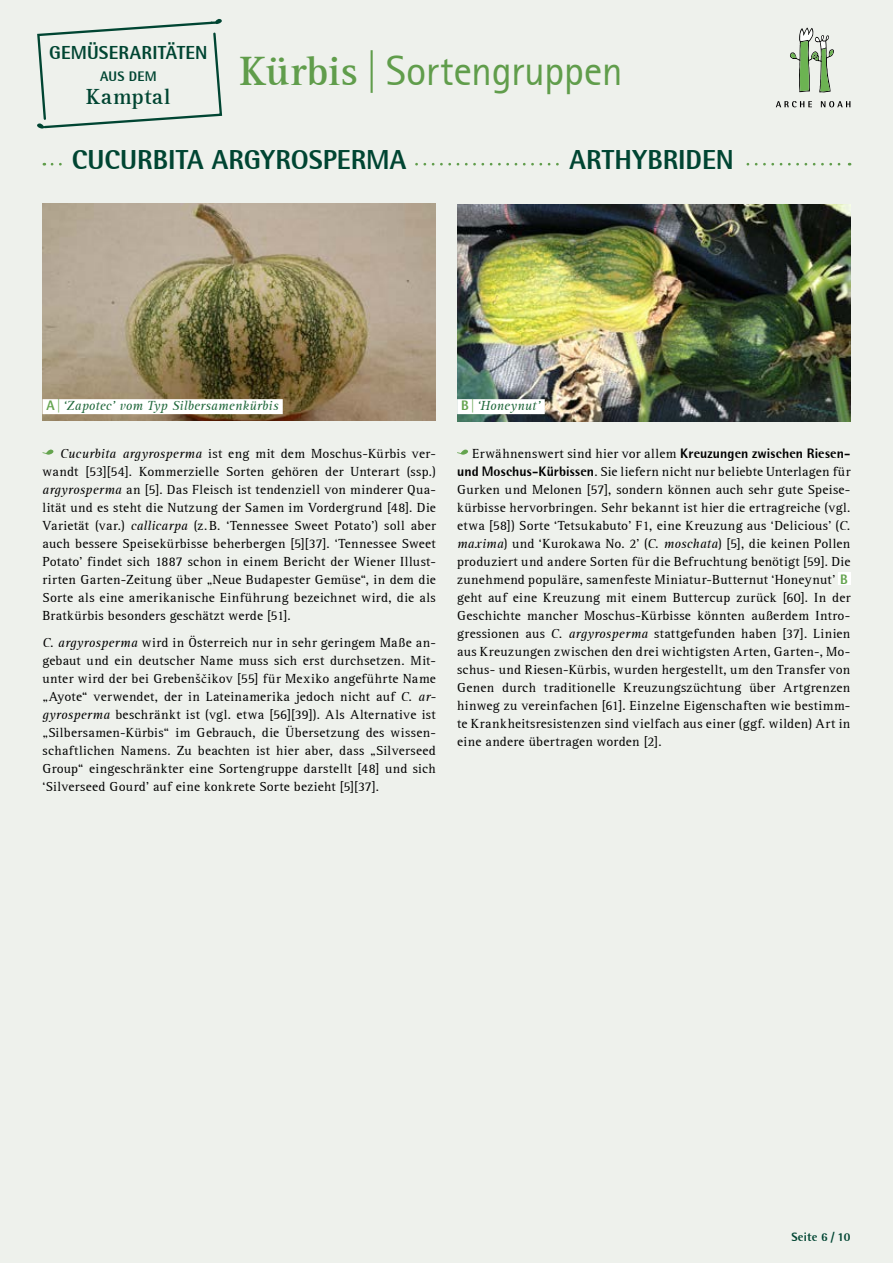
<style>
.page{position:relative;width:893px;height:1263px;background:#eef1ec}
.page>*{position:absolute;margin:0;border:0;box-sizing:border-box;transform-origin:0 0}
.t1{font:42px "AT Rotis Sans Serif";letter-spacing:-.01em;color:#609d4b}
.t2{font:800 27px "AT Rotis Semi Sans";color:#004532}
.t3{font:700 22.35px "AT Rotis Serif";letter-spacing:.02em;color:#004532}
.t4{font:800 18.6px "AT Rotis Semi Sans";letter-spacing:.01em;color:#004532}
.t5{font:800 13.65px "AT Rotis Semi Sans";letter-spacing:.02em;color:#004532}
.t6{font:13.5px/18px "AT Rotis Serif";letter-spacing:.025em;color:#000;text-align:justify}
.t7{font:italic 13.5px "AT Rotis Serif";letter-spacing:.015em;color:#1f673a}
.t8{font:800 12px "AT Rotis Semi Sans";letter-spacing:.01em;color:#004532}
.s1{font-family:"AT Rotis Serif";font-weight:700}
.s2{font-family:"AT Rotis Semi Sans";font-weight:800;font-style:normal;color:#64a44e}
.s3{font-style:italic}
.s4{font-family:"Minion Pro"}
.s5{font-family:"AT Rotis Semi Sans";font-weight:800}
.s6{font-family:"AT Rotis Semi Sans";font-weight:800;color:#64a44e}
</style>
<div class="page">
<img style="left:457px;top:204px;width:393px;height:217px">
<img style="left:43px;top:204px;width:393px;height:217px">
<svg style="left:42px;top:449px;width:11px;height:6px"></svg>
<svg style="left:457px;top:449px;width:11px;height:6px"></svg>
<div style="left:838px;top:572px;width:12px;height:13px;background:#fff"></div>
<div style="left:457px;top:399px;width:88px;height:15px;background:#fff"></div>
<div style="left:43px;top:399px;width:240px;height:15px;background:#fff"></div>
<svg style="left:52px;top:163px;width:798px;height:3px"></svg>
<div style="left:67px;top:148px;width:344px;height:21px;background:#eef1ec"></div>
<div style="left:562px;top:148px;width:179px;height:21px;background:#eef1ec"></div>
<svg style="left:790px;top:28px;width:44px;height:64px"></svg>
<svg style="left:776px;top:101px;width:36px;height:6px"></svg>
<svg style="left:821px;top:101px;width:29px;height:6px"></svg>
<svg style="left:37px;top:19px;width:186px;height:110px"></svg>
<h3 class="t4" style="left:49px;top:41px;width:160px">GEMÜSERARITÄTEN</h3>
<p class="t5" style="left:100px;top:67px;width:58px">AUS DEM</p>
<h3 class="t3" style="left:86px;top:84px;width:86px">Kamptal</h3>
<h1 class="t1" style="left:240px;top:46px;width:384px"><span class="s1">Kürbis</span> | Sortengruppen</h1>
<h2 class="t2" style="left:72px;top:142px;width:336px">CUCURBITA ARGYROSPERMA</h2>
<h2 class="t2" style="left:569px;top:142px;width:166px">ARTHYBRIDEN</h2>
<p class="t7" style="left:47px;top:398px;width:233px"><span class="s2">A|</span>‘Zapotec’ vom Typ Silbersamenkürbis</p>
<p class="t7" style="left:461px;top:398px;width:81px"><span class="s2">B|</span>‘Honeynut’</p>
<p class="t6" style="left:43px;top:445px;width:395px;text-indent:18px"><span class="s3">Cucurbita argyrosperma</span> ist eng mit dem Moschus-Kürbis ver&shy;wandt [53][54]. Kommerzielle Sorten gehören der Unterart (ssp.) <span class="s3">argyrosperma</span> an [5]. Das Fleisch ist tendenziell von minderer Qua&shy;lität und es steht die Nutzung der Samen im Vordergrund [48]. Die Varietät (var.) <span class="s3">callicarpa</span> (z.B. ‘Tennessee Sweet Potato’) soll aber auch bessere Speisekürbisse beherbergen [5][37]. ‘Tennessee Sweet Potato’ findet sich 1887 schon in einem Bericht der Wiener Illust&shy;rirten Garten-Zeitung über „Neue Budapester Gemüse“, in dem die Sorte als eine amerikanische Einführung bezeichnet wird, die als Bratkürbis besonders geschätzt werde [51].</p>
<p class="t6" style="left:43px;top:634px;width:395px"><span class="s3">C. argyrosperma</span> wird in Österreich nur in sehr geringem Maße an&shy;gebaut und ein deutscher Name muss sich erst durchsetzen. Mit&shy;unter wird der bei Grebenš<span class="s4">č</span>ikov [55] für Mexiko angeführte Name „Ayote“ verwendet, der in Lateinamerika jedoch nicht auf <span class="s3">C. ar&shy;gyrosperma</span> beschränkt ist (vgl. etwa [56][39]). Als Alternative ist „Silbersamen-Kürbis“ im Gebrauch, die Übersetzung des wissen&shy;schaftlichen Namens. Zu beachten ist hier aber, dass „Silverseed Group“ eingeschränkter eine Sortengruppe darstellt [48] und sich ‘Silverseed Gourd’ auf eine konkrete Sorte bezieht [5][37].</p>
<p class="t6" style="left:457px;top:445px;width:395px;text-align:left;text-indent:15px">Erwähnenswert sind hier vor allem <span class="s5">Kreuzungen zwischen Riesen&shy;und Moschus-Kürbissen</span>. Sie liefern nicht nur beliebte Unterlagen für Gurken und Melonen [57], sondern können auch sehr gute Speise&shy;kürbisse hervorbringen. Sehr bekannt ist hier die ertragreiche (vgl. etwa [58]) Sorte ‘Tetsukabuto’ F1, eine Kreuzung aus ‘Delicious’ (<span class="s3">C. maxima</span>) und ‘Kurokawa No. 2’ (<span class="s3">C. moschata</span>) [5], die keinen Pollen produziert und andere Sorten für die Befruchtung benötigt [59]. Die zunehmend populäre, samenfeste Miniatur-Butternut ‘Honeynut’ <span class="s6">B </span>geht auf eine Kreuzung mit einem Buttercup zurück [60]. In der Geschichte mancher Moschus-Kürbisse könnten außerdem Intro&shy;gressionen aus <span class="s3">C. argyrosperma</span> stattgefunden haben [37]. Linien aus Kreuzungen zwischen den drei wichtigsten Arten, Garten-, Mo&shy;schus- und Riesen-Kürbis, wurden hergestellt, um den Transfer von Genen durch traditionelle Kreuzungszüchtung über Artgrenzen hinweg zu vereinfachen [61]. Einzelne Eigenschaften wie bestimm&shy;te Krankheitsresistenzen sind vielfach aus einer (ggf. wilden) Art in eine andere übertragen worden [2].</p>
<p class="t8" style="left:791px;top:1229px;width:61px">Seite 6 / 10</p>
</div>
